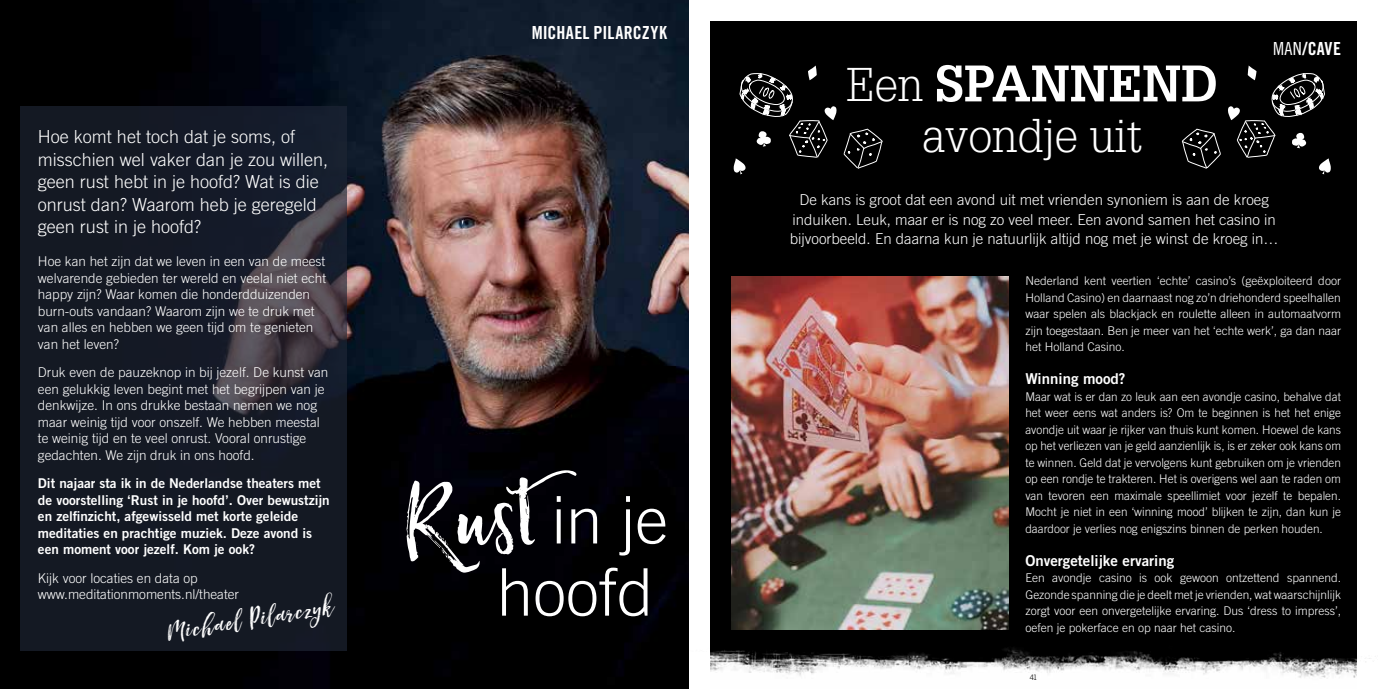
<style>
.page{position:relative;width:1378px;height:689px;background:#fff}
.page>*{position:absolute;margin:0;border:0;box-sizing:border-box;transform-origin:0 0}
.t1{font:128.25px "Hello Sunshine";color:#fff}
.t2{font:300 65.55px/72.2px "Trade Gothic LT Std";color:#fff;text-align:right}
.t3{font:700 50.1px "Glypha LT Std";color:#fff}
.t4{font:300 46.2px "Glypha LT Std";color:#fff}
.t5{font:italic 34.5px "Hello Sunshine";color:#fff}
.t6{font:300 18px/22.5px "Trade Gothic LT Std";color:#fff}
.t7{font:18px "Trade Gothic LT Std Bd Cn 20";letter-spacing:.01em;color:#fff}
.t8{font:300 15px/19.5px "Trade Gothic LT Std";color:#fff;text-align:center}
.t9{font:15px "Trade Gothic LT Std Bd 2";color:#fff}
.t10{font:300 13.5px/16.5px "Trade Gothic LT Std";color:#fff}
.t11{font:13.5px/16.5px "Trade Gothic LT Std Bd 2";color:#fff}
.t12{font:300 12px/16.5px "Trade Gothic LT Std";color:#fff;text-align:justify}
.t13{font:300 7.5px "Trade Gothic LT Std";color:#000}
.s1{font-weight:300;font-size:46.2px}
.s2{font-family:"Trade Gothic LT Std Cn 18"}
</style>
<div class="page">
<div style="left:711px;top:21px;width:646px;height:668px;background:#000"></div>
<img style="left:710px;top:644px;width:660px;height:45px">
<img style="left:731px;top:276px;width:277px;height:354px">
<svg style="left:843px;top:128px;width:40px;height:41px"></svg>
<svg style="left:733px;top:65px;width:104px;height:110px"></svg>
<svg style="left:1181px;top:128px;width:40px;height:41px"></svg>
<svg style="left:1228px;top:65px;width:103px;height:110px"></svg>
<img style="left:0;top:0;width:688px;height:689px">
<svg style="left:21px;top:107px;width:326px;height:544px;background:#191d28"></svg>
<div style="left:501px;top:494px;width:171px;height:129px;background:#000"></div>
<h3 class="t6" style="left:38px;top:125px;width:292px">Hoe komt het toch dat je soms, of misschien wel vaker dan je zou willen, geen rust hebt in je hoofd? Wat is die onrust dan? Waarom heb je geregeld geen rust in je hoofd?</h3>
<p class="t10" style="left:38px;top:253px;width:290px">Hoe kan het zijn dat we leven in een van de meest welvarende gebieden ter wereld en veelal niet echt happy zijn? Waar komen die honderdduizenden burn-outs vandaan? Waarom zijn we te druk met van alles en hebben we geen tijd om te genieten van het leven?</p>
<p class="t10" style="left:38px;top:364px;width:292px">Druk even de pauzeknop in bij jezelf. De kunst van een gelukkig leven begint met het begrijpen van je denkwijze. In ons drukke bestaan nemen we nog maar weinig tijd voor onszelf. We hebben meestal te weinig tijd en te veel onrust. Vooral onrustige gedachten. We zijn druk in ons hoofd.</p>
<p class="t11" style="left:38px;top:475px;width:293px">Dit najaar sta ik in de Nederlandse theaters met de voorstelling ‘Rust in je hoofd’. Over bewustzijn en zelfinzicht, afgewisseld met korte geleide meditaties en prachtige muziek. Deze avond is een moment voor jezelf. Kom je ook?</p>
<p class="t10" style="left:38px;top:570px;width:203px">Kijk voor locaties en data op www.meditationmoments.nl/theater</p>
<h3 class="t5" style="left:164px;top:612px;width:169px;rotate:-9deg">Michael Pilarczyk</h3>
<h3 class="t7" style="left:532px;top:21px;width:137px">MICHAEL PILARCZYK</h3>
<h1 class="t1" style="left:393px;top:455px;width:130px;rotate:-9deg">Rust</h1>
<h2 class="t2" style="left:497px;top:483px;width:173px">in je hoofd</h2>
<h3 class="t3" style="left:846px;top:52px;width:373px"><span class="s1">Een</span> SPANNEND</h3>
<h3 class="t4" style="left:922px;top:109px;width:222px">avondje uit</h3>
<h3 class="t7" style="left:1273px;top:38px;width:69px"><span class="s2">MAN</span>/CAVE</h3>
<p class="t8" style="left:790px;top:190px;width:490px">De kans is groot dat een avond uit met vrienden synoniem is aan de kroeg induiken. Leuk, maar er is nog zo veel meer. Een avond samen het casino in bijvoorbeeld. En daarna kun je natuurlijk altijd nog met je winst de kroeg in…</p>
<p class="t12" style="left:1025px;top:272px;width:317px">Nederland kent veertien ‘echte’ casino’s (geëxploiteerd door Holland Casino) en daarnaast nog zo’n driehonderd speelhallen waar spelen als blackjack en roulette alleen in automaatvorm zijn toegestaan. Ben je meer van het ‘echte werk’, ga dan naar het Holland Casino.</p>
<p class="t9" style="left:1025px;top:369px;width:102px">Winning mood?</p>
<p class="t12" style="left:1025px;top:388px;width:317px">Maar wat is er dan zo leuk aan een avondje casino, behalve dat het weer eens wat anders is? Om te beginnen is het het enige avondje uit waar je rijker van thuis kunt komen. Hoewel de kans op het verliezen van je geld aanzienlijk is, is er zeker ook kans om te winnen. Geld dat je vervolgens kunt gebruiken om je vrienden op een rondje te trakteren. Het is overigens wel aan te raden om van tevoren een maximale speellimiet voor jezelf te bepalen.<br>Mocht je niet in een ‘winning mood’ blijken te zijn, dan kun je daardoor je verlies nog enigszins binnen de perken houden.</p>
<p class="t9" style="left:1025px;top:551px;width:150px">Onvergetelijke ervaring</p>
<p class="t12" style="left:1025px;top:569px;width:317px">Een avondje casino is ook gewoon ontzettend spannend.<br>Gezonde spanning die je deelt met je vrienden, wat waarschijnlijk zorgt voor een onvergetelijke ervaring. Dus ‘dress to impress’, oefen je pokerface en op naar het casino.</p>
<p class="t13" style="left:1029px;top:672px;width:9px">41</p>
</div>
